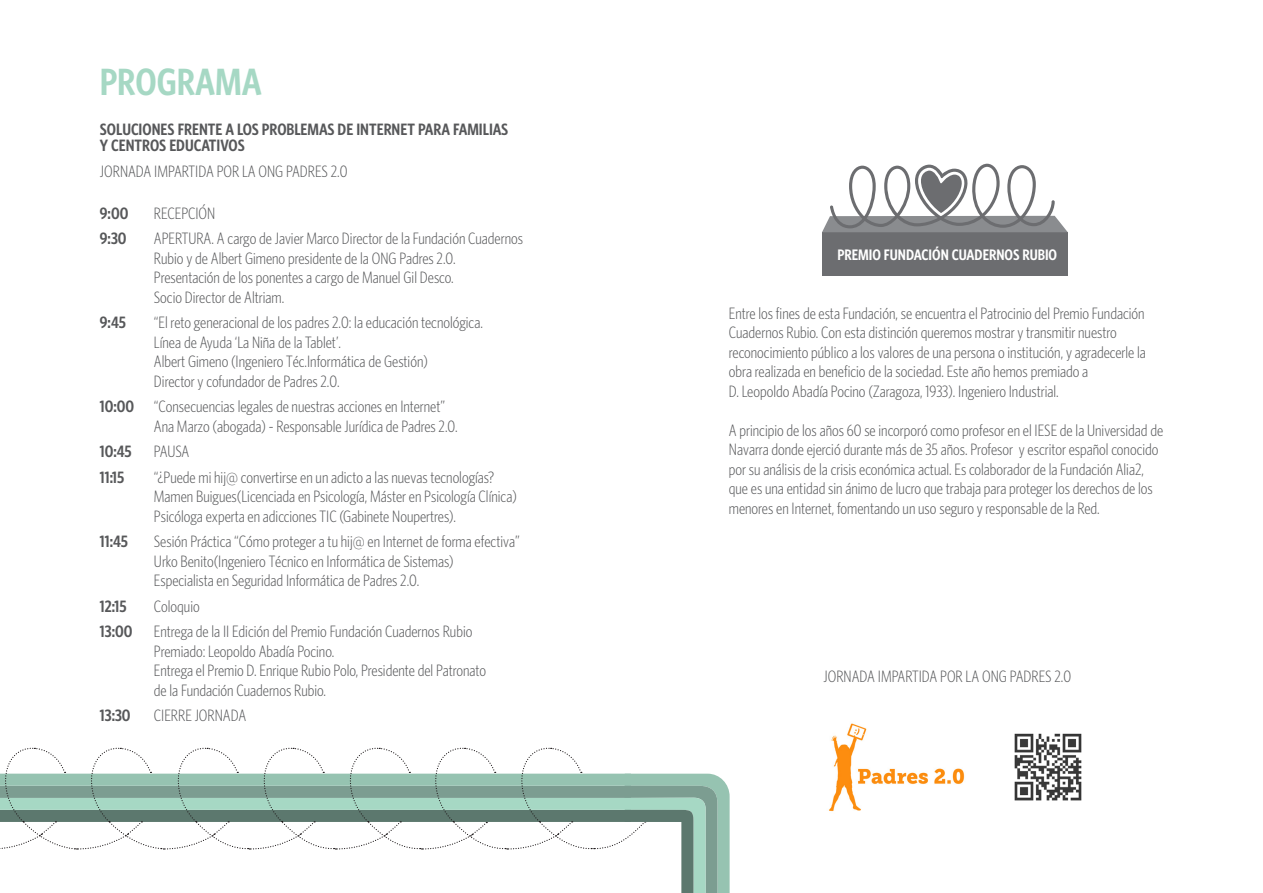
<style>
.page{position:relative;width:1263px;height:893px;background:#fff}
.page>*{position:absolute;margin:0;border:0;box-sizing:border-box;transform-origin:0 0}
.t1{font:600 38.1px "Whitney Condensed";color:#a6d8c4}
.t2{font:300 16.5px/19.5px "Whitney Condensed";color:#57585a}
.t3{font:600 16.5px/16.5px "Whitney Condensed";color:#57585a}
.t4{font:600 15.3px "Whitney Condensed";color:#fff}
.s1{font-weight:600}
</style>
<div class="page">
<img style="left:829px;top:723px;width:136px;height:89px">
<img style="left:1014px;top:733px;width:68px;height:68px">
<div style="left:822px;top:232px;width:246px;height:44px;background:#6c6d70"></div>
<svg style="left:822px;top:164px;width:246px;height:68px"></svg>
<svg style="left:0;top:747px;width:730px;height:146px"></svg>
<p class="t1" style="left:100px;top:60px;width:163px">PROGRAMA</p>
<p class="t3" style="left:100px;top:121px;width:410px">SOLUCIONES FRENTE A LOS PROBLEMAS DE INTERNET PARA FAMILIAS<br>Y CENTROS EDUCATIVOS</p>
<p class="t2" style="left:100px;top:161px;width:249px">JORNADA IMPARTIDA POR LA ONG PADRES 2.0</p>
<p class="t3" style="left:100px;top:205px;width:30px">9:00</p>
<p class="t2" style="left:154px;top:203px;width:63px">RECEPCIÓN</p>
<p class="t3" style="left:100px;top:230px;width:28px">9:30</p>
<p class="t2" style="left:154px;top:229px;width:371px">APERTURA. A cargo de Javier Marco Director de la Fundación Cuadernos<br>Rubio y de Albert Gimeno presidente de la ONG Padres 2.0.</p>
<p class="t2" style="left:154px;top:268px;width:301px">Presentación de los ponentes a cargo de Manuel Gil Desco.<br>Socio Director de Altriam.</p>
<p class="t3" style="left:100px;top:314px;width:28px">9:45</p>
<p class="t2" style="left:154px;top:313px;width:331px">“El reto generacional de los padres 2.0: la educación tecnológica.<br>Línea de Ayuda ‘La Niña de la Tablet’.</p>
<p class="t2" style="left:154px;top:352px;width:275px">Albert Gimeno (Ingeniero Téc.Informática de Gestión)</p>
<p class="t2" style="left:154px;top:371px;width:187px">Director y cofundador de Padres 2.0.</p>
<p class="t2" style="left:100px;top:397px;width:347px"><span class="s1">10:00</span> “Consecuencias legales de nuestras acciones en Internet”</p>
<p class="t2" style="left:154px;top:416px;width:305px">Ana Marzo (abogada) - Responsable Jurídica de Padres 2.0.</p>
<p class="t3" style="left:100px;top:443px;width:33px">10:45</p>
<p class="t2" style="left:154px;top:442px;width:37px">PAUSA</p>
<p class="t3" style="left:100px;top:469px;width:26px">11:15</p>
<p class="t2" style="left:154px;top:467px;width:342px">“¿Puede mi hij@ convertirse en un adicto a las nuevas tecnologías?</p>
<p class="t2" style="left:154px;top:487px;width:364px">Mamen Buigues(Licenciada en Psicología, Máster en Psicología Clínica)</p>
<p class="t2" style="left:154px;top:506px;width:304px">Psicóloga experta en adicciones TIC (Gabinete Noupertres).</p>
<p class="t3" style="left:100px;top:533px;width:30px">11:45</p>
<p class="t2" style="left:154px;top:532px;width:367px">Sesión Práctica “Cómo proteger a tu hij@ en Internet de forma efectiva”</p>
<p class="t2" style="left:154px;top:551px;width:301px">Urko Benito(Ingeniero Técnico en Informática de Sistemas)</p>
<p class="t2" style="left:154px;top:571px;width:267px">Especialista en Seguridad Informática de Padres 2.0.</p>
<p class="t3" style="left:100px;top:598px;width:28px">12:15</p>
<p class="t2" style="left:154px;top:596px;width:47px">Coloquio</p>
<p class="t3" style="left:100px;top:623px;width:34px">13:00</p>
<p class="t2" style="left:154px;top:622px;width:320px">Entrega de la II Edición del Premio Fundación Cuadernos Rubio</p>
<p class="t2" style="left:154px;top:641px;width:334px">Premiado: Leopoldo Abadía Pocino.<br>Entrega el Premio D. Enrique Rubio Polo, Presidente del Patronato de la Fundación Cuadernos Rubio.</p>
<p class="t3" style="left:100px;top:707px;width:32px">13:30</p>
<p class="t2" style="left:154px;top:706px;width:94px">CIERRE JORNADA</p>
<p class="t4" style="left:837px;top:246px;width:221px">PREMIO FUNDACIÓN CUADERNOS RUBIO</p>
<p class="t2" style="left:729px;top:303px;width:418px">Entre los fines de esta Fundación, se encuentra el Patrocinio del Premio Fundación Cuadernos Rubio. Con esta distinción queremos mostrar y transmitir nuestro reconocimiento público a los valores de una persona o institución, y agradecerle la obra realizada en beneficio de la sociedad. Este año hemos premiado a<br>D. Leopoldo Abadía Pocino (Zaragoza, 1933). Ingeniero Industrial.</p>
<p class="t2" style="left:729px;top:420px;width:436px">A principio de los años 60 se incorporó como profesor en el IESE de la Universidad de Navarra donde ejerció durante más de 35 años. Profesor y escritor español conocido por su análisis de la crisis económica actual. Es colaborador de la Fundación Alia2, que es una entidad sin ánimo de lucro que trabaja para proteger los derechos de los menores en Internet, fomentando un uso seguro y responsable de la Red.</p>
<p class="t2" style="left:823px;top:667px;width:249px">JORNADA IMPARTIDA POR LA ONG PADRES 2.0</p>
</div>
